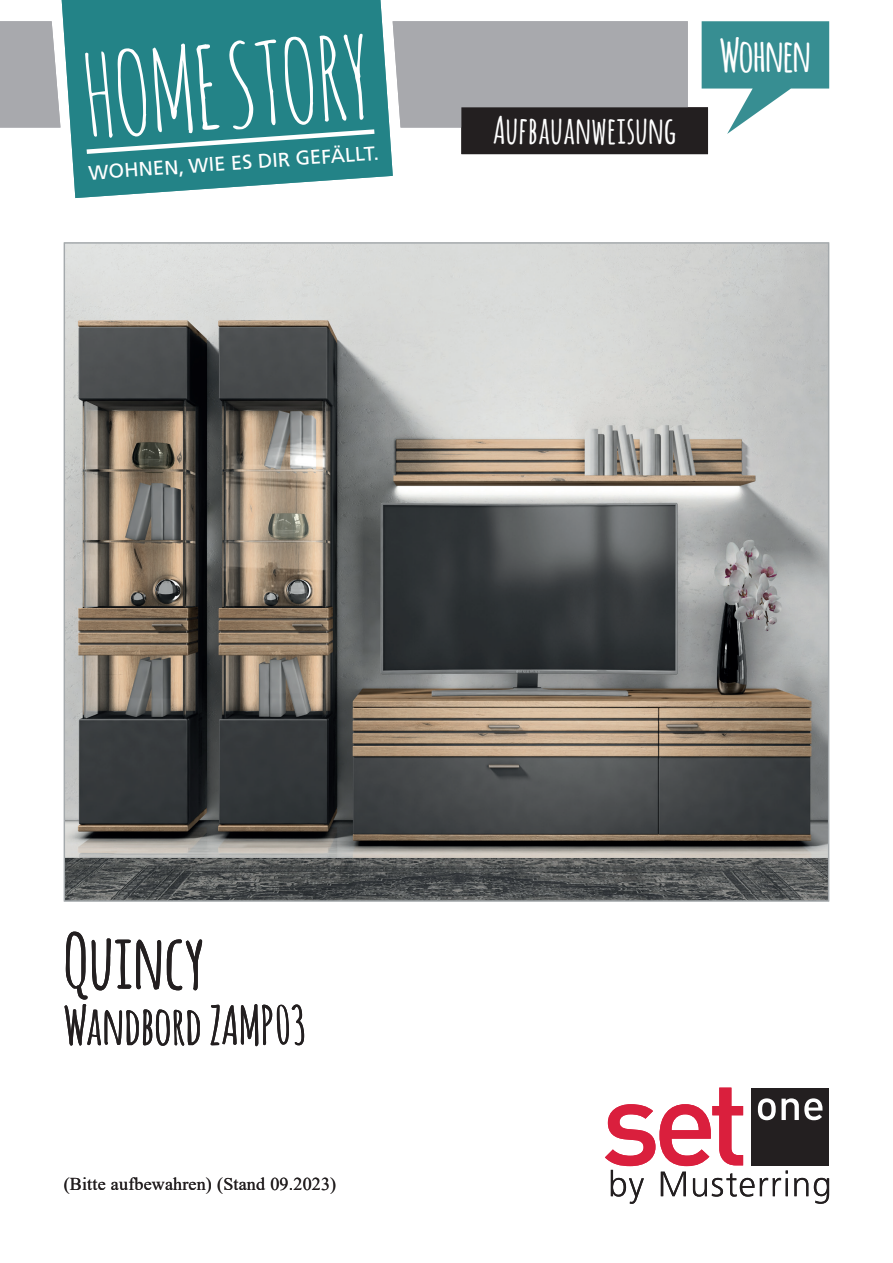
<style>
.page{position:relative;width:893px;height:1263px;background:#fff}
.page>*{position:absolute;margin:0;border:0;box-sizing:border-box;transform-origin:0 0}
.t1{font:112.2px "Amatic SC";color:#fff}
.t2{font:700 75px "Amatic";letter-spacing:.015em;color:#231f20}
.t3{font:700 52.5px "Amatic";letter-spacing:.015em;color:#231f20}
.t4{font:700 45px "Amatic";letter-spacing:-.01em;color:#fff}
.t5{font:700 37.5px "Amatic";letter-spacing:.025em;color:#fff}
.t6{font:19.8px "Frutiger LT Std";color:#fff}
.t7{font:18px "Times New Roman";letter-spacing:.01em;color:#231f20}
</style>
<div class="page">
<img style="left:66px;top:244px;width:761px;height:655px">
<svg style="left:605px;top:1087px;width:224px;height:117px"></svg>
<div style="left:393px;top:21px;width:295px;height:107px;background:#a8a9ad"></div>
<svg style="left:61px;top:0;width:332px;height:198px;background:#3a8f93"></svg>
<svg style="left:82px;top:127px;width:297px;height:29px;background:#449599"></svg>
<svg style="left:0;top:21px;width:60px;height:107px;background:#adaeb2"></svg>
<div style="left:462px;top:108px;width:245px;height:45px;background:#231f20"></div>
<div style="left:461px;top:107px;width:247px;height:47px;border:2px solid #231f20"></div>
<svg style="left:702px;top:21px;width:127px;height:113px"></svg>
<h1 class="t1" style="left:78px;top:24px;width:289px;rotate:-4deg">HOME STORY</h1>
<p class="t6" style="left:88px;top:161px;width:292px;rotate:-4deg">WOHNEN, WIE ES DIR GEFÄLLT.</p>
<h3 class="t5" style="left:493px;top:104px;width:185px">Aufbauanweisung</h3>
<h3 class="t4" style="left:720px;top:23px;width:93px">Wohnen</h3>
<h2 class="t2" style="left:64px;top:908px;width:141px">Quincy</h2>
<h3 class="t3" style="left:64px;top:988px;width:242px">Wandbord ZAMP03</h3>
<p class="t7" style="left:64px;top:1172px;width:274px">(Bitte aufbewahren) (Stand 09.2023)</p>
</div>
